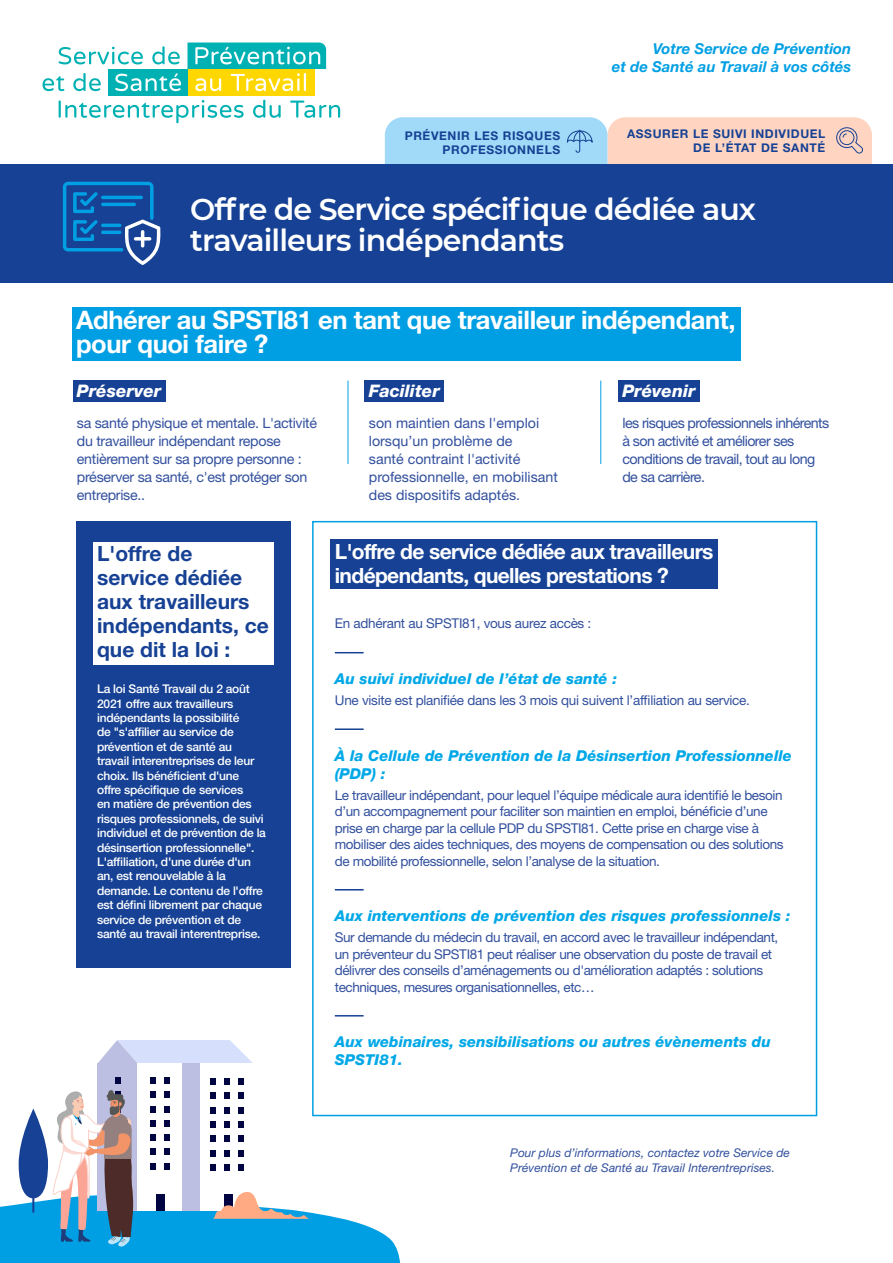
<style>
.page{position:relative;width:893px;height:1263px;background:#fff}
.page>*{position:absolute;margin:0;border:0;box-sizing:border-box;transform-origin:0 0}
.t1{font:600 30px/31.5px "Montserrat";letter-spacing:-.03em;color:#fff}
.t2{font:700 25.5px/24px "Helvetica Neue LT Std";letter-spacing:-.015em;color:#fff}
.t3{font:700 21px/24px "Helvetica Neue LT Std";letter-spacing:-.03em;color:#fff}
.t4{font:700 21px/24px "Helvetica Neue LT Std";color:#164194}
.t5{font:italic 800 17.4px "Helvetica Neue LT Std";color:#fff}
.t6{font:italic 800 15px/18px "Helvetica Neue LT Std";color:#00a8e7}
.t7{font:italic 700 15px/18px "Helvetica Neue LT Std";color:#009fe3;text-align:right}
.t8{font:14.25px/18px "Helvetica Neue LT Std";letter-spacing:-.02em;color:#32509e}
.t9{font:14.25px/18px "Helvetica Neue LT Std";color:#32509e}
.t10{font:14.25px/18px "Helvetica Neue LT Std";letter-spacing:-.04em;color:#32509e}
.t11{font:13.5px/16.5px "Helvetica Neue LT Std";letter-spacing:-.03em;color:#32509e}
.t12{font:500 12px/14.4px "Helvetica Neue LT Std";letter-spacing:-.02em;color:#fff}
.t13{font:italic 12px/15px "Helvetica Neue LT Std";color:#32509e}
.t14{font:700 12px/13.5px "Helvetica Neue LT Std";letter-spacing:.05em;color:#164194;text-align:right}
</style>
<div class="page">
<div style="left:607px;top:117px;width:265px;height:80px;background:#ffd5c1;border-radius:18px"></div>
<svg style="left:836px;top:127px;width:27px;height:27px"></svg>
<div style="left:385px;top:117px;width:222px;height:80px;background:#a1daf8;border-radius:18px"></div>
<svg style="left:567px;top:130px;width:26px;height:23px"></svg>
<div style="left:0;top:164px;width:893px;height:119px;background:#164194"></div>
<div style="left:76px;top:521px;width:215px;height:446px;background:#164194"></div>
<div style="left:93px;top:542px;width:180px;height:123px;background:#fff"></div>
<div style="left:72px;top:307px;width:668px;height:54px;background:#009fe3"></div>
<div style="left:331px;top:539px;width:387px;height:50px;background:#164194"></div>
<svg style="left:335px;top:652px;width:29px;height:1px"></svg>
<hr style="left:335px;top:728px;width:29px;height:2px;background:#164194">
<svg style="left:335px;top:889px;width:29px;height:1px"></svg>
<svg style="left:335px;top:1015px;width:29px;height:1px"></svg>
<div style="left:312px;top:521px;width:505px;height:595px;border:2px solid #009fe3"></div>
<hr style="left:348px;top:381px;width:1px;height:83px;background:#009fe3">
<div style="left:73px;top:381px;width:93px;height:21px;background:#164194"></div>
<div style="left:618px;top:381px;width:82px;height:21px;background:#164194"></div>
<div style="left:365px;top:381px;width:79px;height:21px;background:#164194"></div>
<hr style="left:600px;top:381px;width:1px;height:83px;background:#009fe3">
<div style="left:98px;top:1063px;width:56px;height:147px;background:#bcbfe1"></div>
<svg style="left:98px;top:1040px;width:155px;height:23px;background:#d8e0f9"></svg>
<div style="left:138px;top:1063px;width:45px;height:147px;background:#fff"></div>
<div style="left:150px;top:1077px;width:6px;height:7px;background:#000542"></div>
<div style="left:164px;top:1077px;width:6px;height:7px;background:#000542"></div>
<div style="left:115px;top:1077px;width:6px;height:7px;background:#000542"></div>
<div style="left:183px;top:1063px;width:18px;height:147px;background:#bcbfe1"></div>
<div style="left:210px;top:1078px;width:6px;height:7px;background:#000542"></div>
<div style="left:224px;top:1078px;width:6px;height:7px;background:#000542"></div>
<div style="left:238px;top:1078px;width:6px;height:7px;background:#000542"></div>
<svg style="left:0;top:1088px;width:401px;height:175px"></svg>
<svg style="left:63px;top:182px;width:98px;height:83px"></svg>
<div style="left:187px;top:69px;width:128px;height:27px;background:#ffd700"></div>
<div style="left:108px;top:69px;width:79px;height:27px;background:#00b1b4"></div>
<svg style="left:59px;top:47px;width:84px;height:17px"></svg>
<svg style="left:152px;top:46px;width:28px;height:18px"></svg>
<svg style="left:43px;top:76px;width:21px;height:15px"></svg>
<svg style="left:73px;top:73px;width:28px;height:18px"></svg>
<svg style="left:115px;top:73px;width:66px;height:18px"></svg>
<svg style="left:187px;top:43px;width:139px;height:48px"></svg>
<svg style="left:59px;top:100px;width:185px;height:23px"></svg>
<svg style="left:253px;top:100px;width:28px;height:18px"></svg>
<svg style="left:290px;top:101px;width:50px;height:17px"></svg>
<p class="t14" style="left:405px;top:129px;width:157px">PRÉVENIR LES RISQUES<br>PROFESSIONNELS</p>
<p class="t7" style="left:612px;top:39px;width:241px">Votre Service de Prévention<br>et de Santé au Travail à vos côtés</p>
<p class="t14" style="left:627px;top:127px;width:200px">ASSURER LE SUIVI INDIVIDUEL<br>DE L’ÉTAT DE SANTÉ</p>
<h1 class="t1" style="left:190px;top:192px;width:567px">Offre de Service spécifique dédiée aux travailleurs indépendants</h1>
<h2 class="t2" style="left:76px;top:308px;width:661px">Adhérer au SPSTI81 en tant que travailleur indépendant, pour quoi faire ?</h2>
<p class="t5" style="left:77px;top:381px;width:86px">Préserver</p>
<p class="t8" style="left:77px;top:414px;width:242px">sa santé physique et mentale. L'activité du travailleur indépendant repose entièrement sur sa propre personne : préserver sa santé, c'est protéger son entreprise..</p>
<h3 class="t4" style="left:97px;top:541px;width:173px">L'offre de service dédiée aux travailleurs indépendants, ce que dit la loi :</h3>
<p class="t12" style="left:97px;top:681px;width:170px">La loi Santé Travail du 2 août<br>2021 offre aux travailleurs indépendants la possibilité<br>de "s'affilier au service de prévention et de santé au travail interentreprises de leur choix. Ils bénéficient d'une offre spécifique de services<br>en matière de prévention des risques professionnels, de suivi individuel et de prévention de la désinsertion professionnelle".<br>L'affiliation, d'une durée d'un an, est renouvelable à la demande. Le contenu de l'offre est défini librement par chaque service de prévention et de santé au travail interentreprise.</p>
<p class="t5" style="left:369px;top:381px;width:72px">Faciliter</p>
<p class="t9" style="left:369px;top:414px;width:190px">son maintien dans l'emploi lorsqu’un problème de<br>santé contraint l'activité professionnelle, en mobilisant des dispositifs adaptés.</p>
<p class="t5" style="left:622px;top:381px;width:75px">Prévenir</p>
<p class="t10" style="left:622px;top:414px;width:208px">les risques professionnels inhérents à son activité et améliorer ses conditions de travail, tout au long de sa carrière.</p>
<h3 class="t3" style="left:335px;top:539px;width:380px">L'offre de service dédiée aux travailleurs indépendants, quelles prestations ?</h3>
<p class="t11" style="left:335px;top:615px;width:258px">En adhérant au SPSTI81, vous aurez accès :</p>
<p class="t6" style="left:335px;top:670px;width:284px">Au suivi individuel de l’état de santé :</p>
<p class="t11" style="left:335px;top:692px;width:417px">Une visite est planifiée dans les 3 mois qui suivent l’affiliation au service.</p>
<p class="t6" style="left:335px;top:746px;width:459px">À la Cellule de Prévention de la Désinsertion Professionnelle (PDP) :</p>
<p class="t11" style="left:335px;top:786px;width:450px">Le travailleur indépendant, pour lequel l’équipe médicale aura identifié le besoin d’un accompagnement pour faciliter son maintien en emploi, bénéficie d’une prise en charge par la cellule PDP du SPSTI81. Cette prise en charge vise à mobiliser des aides techniques, des moyens de compensation ou des solutions de mobilité professionnelle, selon l’analyse de la situation.</p>
<p class="t6" style="left:335px;top:907px;width:457px">Aux interventions de prévention des risques professionnels :</p>
<p class="t11" style="left:335px;top:929px;width:445px">Sur demande du médecin du travail, en accord avec le travailleur indépendant, un préventeur du SPSTI81 peut réaliser une observation du poste de travail et délivrer des conseils d’aménagements ou d'amélioration adaptés : solutions techniques, mesures organisationnelles, etc…</p>
<p class="t6" style="left:335px;top:1033px;width:437px">Aux webinaires, sensibilisations ou autres évènements du<br>SPSTI81.</p>
<p class="t13" style="left:510px;top:1145px;width:281px">Pour plus d’informations, contactez votre Service de<br>Prévention et de Santé au Travail Interentreprises.</p>
</div>
